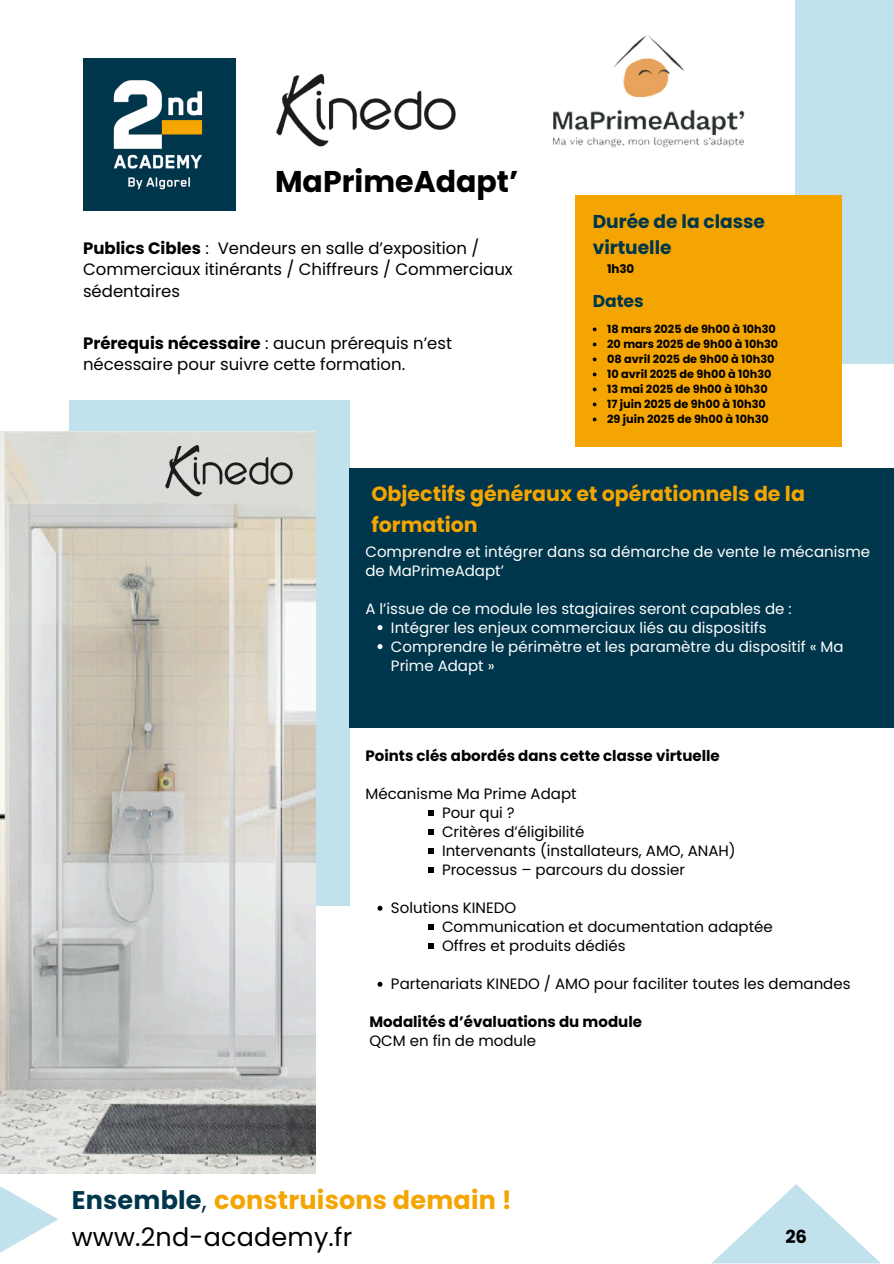
<style>
.page{position:relative;width:894px;height:1264px;background:#fff}
.page>*{position:absolute;margin:0;border:0;box-sizing:border-box;transform-origin:0 0}
.t1{font:700 30px "Poppins";color:#000}
.t2{font:700 25.5px/37.2px "Poppins";letter-spacing:.01em;color:#f4a502}
.t3{font:700 20.55px/30.3px "Poppins";color:#f4a502}
.t4{font:700 18.6px/25.8px "Poppins";color:#00364b}
.t5{font:700 18px "Poppins";color:#000}
.t6{font:700 17.1px "Poppins";color:#00364b}
.t7{font:16.5px/21.3px "Poppins";color:#000}
.t8{font:15px "Poppins";color:#000}
.t9{font:15px/19px "Poppins";color:#fefefe}
.t10{font:700 15px "Poppins";color:#000}
.t11{font:700 11.85px "Poppins";color:#000}
.t12{font:700 11.25px "Poppins";color:#000}
.s1{font-weight:700}
.s2{color:#00364b}
.s3{font-weight:400;color:#00364b}
.s4{font-weight:400;color:#000}
</style>
<div class="page">
<div style="left:69px;top:400px;width:280px;height:505px;background:#c1e2ed"></div>
<div style="left:349px;top:467px;width:544px;height:260px;background:#00364b"></div>
<div style="left:795px;top:0;width:98px;height:363px;background:#c1e2ed"></div>
<div style="left:574px;top:195px;width:266px;height:252px;background:#f4a502"></div>
<img style="left:83px;top:59px;width:152px;height:152px">
<img style="left:0;top:431px;width:316px;height:742px">
<svg style="left:0;top:1186px;width:58px;height:66px"></svg>
<svg style="left:712px;top:1184px;width:168px;height:79px"></svg>
<img style="left:276px;top:73px;width:180px;height:74px">
<img style="left:553px;top:35px;width:192px;height:113px">
<svg style="left:377px;top:625px;width:5px;height:5px"></svg>
<svg style="left:377px;top:644px;width:5px;height:5px"></svg>
<svg style="left:592px;top:327px;width:4px;height:4px"></svg>
<svg style="left:592px;top:342px;width:4px;height:4px"></svg>
<svg style="left:592px;top:357px;width:4px;height:4px"></svg>
<svg style="left:592px;top:372px;width:4px;height:4px"></svg>
<svg style="left:592px;top:387px;width:4px;height:4px"></svg>
<svg style="left:592px;top:402px;width:4px;height:4px"></svg>
<svg style="left:592px;top:417px;width:4px;height:4px"></svg>
<svg style="left:428px;top:810px;width:5px;height:5px"></svg>
<svg style="left:428px;top:829px;width:5px;height:5px"></svg>
<svg style="left:428px;top:848px;width:5px;height:5px"></svg>
<svg style="left:428px;top:867px;width:5px;height:5px"></svg>
<svg style="left:377px;top:905px;width:5px;height:5px"></svg>
<svg style="left:428px;top:924px;width:5px;height:5px"></svg>
<svg style="left:428px;top:943px;width:5px;height:5px"></svg>
<svg style="left:377px;top:981px;width:5px;height:5px"></svg>
<img style="left:151px;top:431px;width:156px;height:75px">
<p class="t1" style="left:275px;top:160px;width:245px">MaPrimeAdapt’</p>
<h4 class="t7" style="left:83px;top:238px;width:431px"><span class="s1">Publics Cibles</span> : Vendeurs en salle d’exposition /<br>Commerciaux itinérants / Chiffreurs / Commerciaux sédentaires</h4>
<p class="t7" style="left:83px;top:332px;width:370px"><span class="s1">Prérequis nécessaire</span> : aucun prérequis n’est nécessaire pour suivre cette formation.</p>
<p class="t4" style="left:592px;top:209px;width:174px">Durée de la classe virtuelle</p>
<p class="t11" style="left:607px;top:260px;width:29px">1h30</p>
<p class="t6" style="left:592px;top:288px;width:52px">Dates</p>
<p class="t12" style="left:607px;top:321px;width:170px">18 mars 2025 de 9h00 à 10h30</p>
<p class="t12" style="left:607px;top:336px;width:172px">20 mars 2025 de 9h00 à 10h30</p>
<p class="t12" style="left:607px;top:351px;width:169px">08 avril 2025 de 9h00 à 10h30</p>
<h5 class="t12" style="left:607px;top:366px;width:166px">10 avril 2025 de 9h00 à 10h30</h5>
<h5 class="t12" style="left:607px;top:381px;width:162px">13 mai 2025 de 9h00 à 10h30</h5>
<p class="t12" style="left:607px;top:396px;width:160px">17 juin 2025 de 9h00 à 10h30</p>
<p class="t12" style="left:607px;top:411px;width:163px">29 juin 2025 de 9h00 à 10h30</p>
<p class="t3" style="left:371px;top:479px;width:435px">Objectifs généraux et opérationnels de la formation</p>
<p class="t9" style="left:365px;top:542px;width:506px">Comprendre et intégrer dans sa démarche de vente le mécanisme de MaPrimeAdapt’</p>
<h1 class="t9" style="left:365px;top:599px;width:427px">A l’issue de ce module les stagiaires seront capables de :</h1>
<h3 class="t9" style="left:391px;top:618px;width:377px">Intégrer les enjeux commerciaux liés au dispositifs</h3>
<p class="t9" style="left:391px;top:637px;width:454px">Comprendre le périmètre et les paramètre du dispositif « Ma<br>Prime Adapt »</p>
<h3 class="t10" style="left:365px;top:745px;width:356px">Points clés abordés dans cette classe virtuelle</h3>
<p class="t8" style="left:365px;top:783px;width:213px">Mécanisme Ma Prime Adapt</p>
<p class="t8" style="left:442px;top:802px;width:74px">Pour qui ?</p>
<p class="t8" style="left:442px;top:821px;width:144px">Critères d’éligibilité</p>
<p class="t8" style="left:442px;top:840px;width:295px">Intervenants (installateurs, AMO, ANAH)</p>
<h6 class="t8" style="left:442px;top:859px;width:244px">Processus – parcours du dossier</h6>
<p class="t8" style="left:391px;top:897px;width:127px">Solutions KINEDO</p>
<p class="t8" style="left:442px;top:916px;width:332px">Communication et documentation adaptée</p>
<p class="t8" style="left:442px;top:935px;width:185px">Offres et produits dédiés</p>
<p class="t8" style="left:391px;top:973px;width:461px">Partenariats KINEDO / AMO pour faciliter toutes les demandes</p>
<p class="t10" style="left:369px;top:1011px;width:274px">Modalités d’évaluations du module</p>
<p class="t8" style="left:369px;top:1030px;width:168px">QCM en fin de module</p>
<p class="t2" style="left:72px;top:1181px;width:441px"><span class="s2">Ensemble</span><span class="s3">,</span> construisons demain ! <span class="s4">www.2nd-academy.fr</span></p>
<p class="t5" style="left:785px;top:1223px;width:23px">26</p>
</div>
